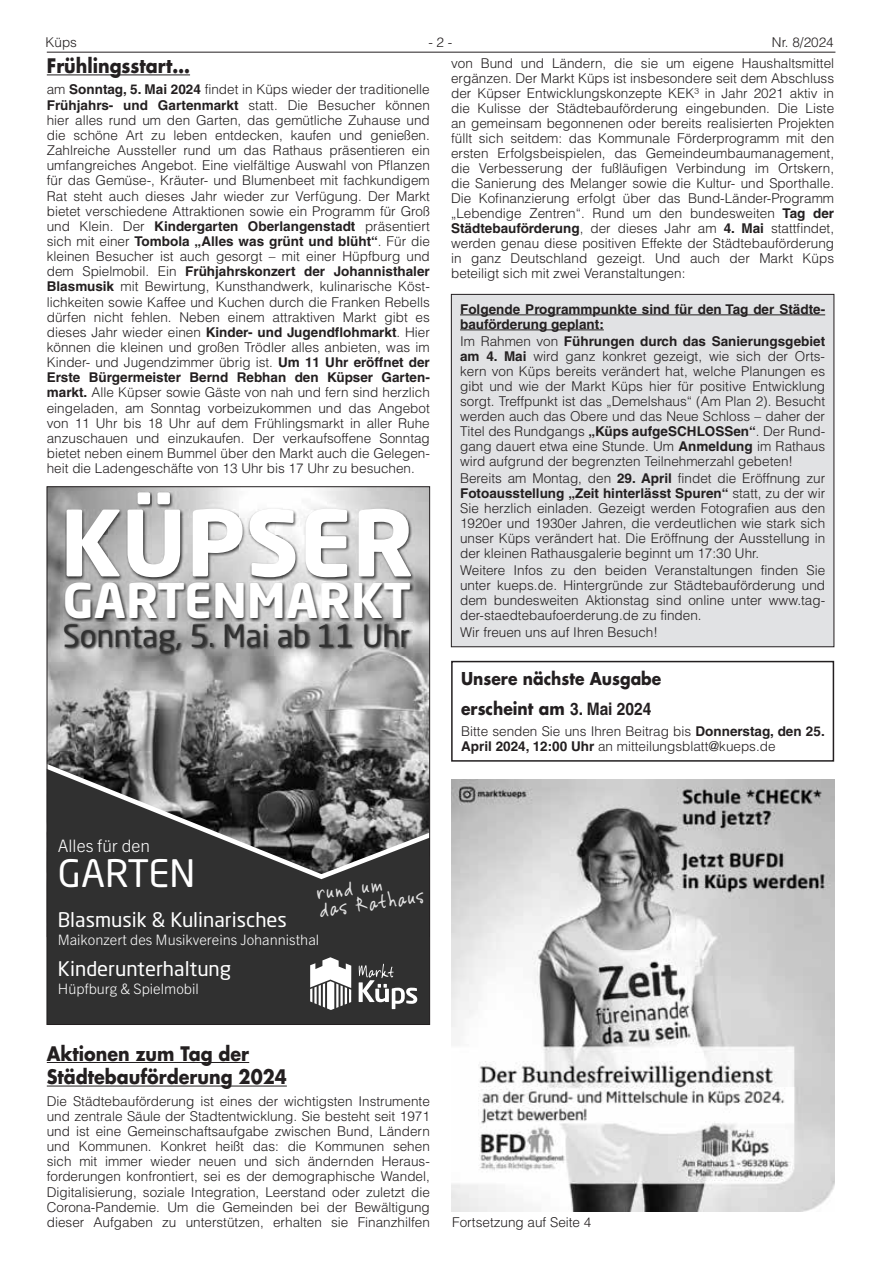
<style>
.page{position:relative;width:881px;height:1263px;background:#fff}
.page>*{position:absolute;margin:0;border:0;box-sizing:border-box;transform-origin:0 0}
.t1{font:700 90px "Drtkln Neo Sans Std";color:#fff}
.t2{font:700 47.25px "Drtkln Neo Sans Std";color:#fff}
.t3{font:37.5px "Srvpmn Neo Sans Std";color:#fff}
.t4{font:30.3px "Srvpmn Neo Sans Std";color:#313131}
.t5{font:24.9px "Hkgtfr Vinc Hand";color:#e4e4e4}
.t6{font:19.95px "Srvpmn Neo Sans Std";color:#fff}
.t7{font:700 19.5px/23.5px "Futura LT";color:#231f20;scale:.9 1}
.t8{font:700 17.25px/30.2px "Futura LT";color:#231f20;scale:.9 1}
.t9{font:300 17.25px "Sxjvmc Trade Gothic Next LT Pro";color:#fff}
.t10{font:300 14.4px "Sxjvmc Trade Gothic Next LT Pro";color:#fff}
.t11{font:300 13.5px/15.1px "Helvetica LT";color:#231f20;text-align:justify}
.t12{font:700 13.5px/15px "Helvetica LT";color:#231f20}
.s1{font-weight:700}
.s2{font-family:"Helvetica LT"}
</style>
<div class="page">
<hr style="left:47px;top:52px;width:788px;height:1px;background:#231f20">
<div style="left:451px;top:294px;width:382px;height:353px;background:#e1e2e4"></div>
<hr style="left:460px;top:315px;width:364px;height:1px;background:#231f20">
<hr style="left:460px;top:330px;width:143px;height:1px;background:#231f20">
<div style="left:451px;top:294px;width:382px;height:353px;border:1px solid #231f20"></div>
<div style="left:451px;top:661px;width:382px;height:101px;border:2px solid #231f20"></div>
<hr style="left:47px;top:74px;width:143px;height:1px;background:#231f20">
<hr style="left:47px;top:1062px;width:202px;height:1px;background:#231f20">
<hr style="left:47px;top:1085px;width:240px;height:1px;background:#231f20">
<img style="left:49px;top:488px;width:378px;height:267px">
<div style="left:49px;top:882px;width:378px;height:141px;background:#303030"></div>
<svg style="left:49px;top:755px;width:378px;height:127px;background:#4d4d4d"></svg>
<img style="left:64px;top:491px;width:350px;height:164px">
<svg style="left:310px;top:957px;width:41px;height:53px"></svg>
<svg style="left:358px;top:964px;width:59px;height:45px"></svg>
<img style="left:451px;top:779px;width:382px;height:432px">
<p class="t11" style="left:45px;top:34px;width:33px">Küps</p>
<p class="t11" style="left:428px;top:34px;width:26px">- 2 -</p>
<p class="t11" style="left:451px;top:31px;width:384px;line-height:21.3px;text-align:right">Nr. 8/2024<br>von Bund und Ländern, die sie um eigene Haushaltsmittel</p>
<p class="t11" style="left:451px;top:71px;width:384px">ergänzen. Der Markt Küps ist insbesondere seit dem Abschluss der Küpser Entwicklungskonzepte KEK³ in Jahr 2021 aktiv in die Kulisse der Städtebauförderung eingebunden. Die Liste an gemeinsam begonnenen oder bereits realisierten Projekten füllt sich seitdem: das Kommunale Förderprogramm mit den ersten Erfolgsbeispielen, das Gemeindeumbaumanagement, die Verbesserung der fußläufigen Verbindung im Ortskern, die Sanierung des Melanger sowie die Kultur- und Sporthalle.<br>Die Kofinanzierung erfolgt über das Bund-Länder-Programm „Lebendige Zentren“. Rund um den bundesweiten <span class="s1">Tag der Städtebauförderung</span>, der dieses Jahr am <span class="s1">4. Mai</span> stattfindet, werden genau diese positiven Effekte der Städtebauförderung in ganz Deutschland gezeigt. Und auch der Markt Küps beteiligt sich mit zwei Veranstaltungen:</p>
<p class="t12" style="left:460px;top:301px;width:366px">Folgende Programmpunkte sind für den Tag der Städte&shy;bauförderung geplant:</p>
<p class="t11" style="left:460px;top:333px;width:366px">Im Rahmen von <span class="s1">Führungen durch das Sanierungsgebiet am 4. Mai</span> wird ganz konkret gezeigt, wie sich der Orts&shy;kern von Küps bereits verändert hat, welche Planungen es gibt und wie der Markt Küps hier für positive Entwicklung sorgt. Treffpunkt ist das „Demelshaus“ (Am Plan 2). Besucht werden auch das Obere und das Neue Schloss – daher der Titel des Rundgangs <span class="s1">„Küps aufgeSCHLOSSen“</span>. Der Rund&shy;gang dauert etwa eine Stunde. Um <span class="s1">Anmeldung</span> im Rathaus wird aufgrund der begrenzten Teilnehmerzahl gebeten!</p>
<p class="t11" style="left:460px;top:470px;width:366px">Bereits am Montag, den <span class="s1">29. April</span> findet die Eröffnung zur <span class="s1">Fotoausstellung „Zeit hinterlässt Spuren“</span> statt, zu der wir Sie herzlich einladen. Gezeigt werden Fotografien aus den 1920er und 1930er Jahren, die verdeutlichen wie stark sich unser Küps verändert hat. Die Eröffnung der Ausstellung in der kleinen Rathausgalerie beginnt um 17:30 Uhr.</p>
<p class="t11" style="left:460px;top:562px;width:366px">Weitere Infos zu den beiden Veranstaltungen finden Sie unter kueps.de. Hintergründe zur Städtebauförderung und dem bundesweiten Aktionstag sind online unter www.tag&shy;der-staedtebaufoerderung.de zu finden.</p>
<p class="t11" style="left:460px;top:624px;width:199px">Wir freuen uns auf Ihren Besuch!</p>
<p class="t8" style="left:461px;top:663px;width:224px">Unsere nächste Ausgabe erscheint am <span class="s2">3. Mai 2024</span></p>
<p class="t11" style="left:461px;top:724px;width:365px">Bitte senden Sie uns Ihren Beitrag bis <span class="s1">Donnerstag, den 25.<br>April 2024, 12:00 Uhr</span> an mitteilungsblatt@kueps.de</p>
<h3 class="t7" style="left:47px;top:54px;width:161px">Frühlingsstart…</h3>
<p class="t11" style="left:47px;top:82px;width:384px">am <span class="s1">Sonntag, 5. Mai 2024</span> findet in Küps wieder der traditionelle <span class="s1">Frühjahrs- und Gartenmarkt</span> statt. Die Besucher können hier alles rund um den Garten, das gemütliche Zuhause und die schöne Art zu leben entdecken, kaufen und genießen.<br>Zahlreiche Aussteller rund um das Rathaus präsentieren ein umfangreiches Angebot. Eine vielfältige Auswahl von Pflanzen für das Gemüse-, Kräuter- und Blumenbeet mit fachkundigem Rat steht auch dieses Jahr wieder zur Verfügung. Der Markt bietet verschiedene Attraktionen sowie ein Programm für Groß und Klein. Der <span class="s1">Kindergarten Oberlangenstadt</span> präsentiert sich mit einer <span class="s1">Tombola „Alles was grünt und blüht“</span>. Für die kleinen Besucher ist auch gesorgt – mit einer Hüpfburg und dem Spielmobil. Ein <span class="s1">Frühjahrskonzert der Johannisthaler Blasmusik</span> mit Bewirtung, Kunsthandwerk, kulinarische Köst&shy;lichkeiten sowie Kaffee und Kuchen durch die Franken Rebells dürfen nicht fehlen. Neben einem attraktiven Markt gibt es dieses Jahr wieder einen <span class="s1">Kinder- und Jugendflohmarkt</span>. Hier können die kleinen und großen Trödler alles anbieten, was im Kinder- und Jugendzimmer übrig ist. <span class="s1">Um 11 Uhr eröffnet der Erste Bürgermeister Bernd Rebhan den Küpser Garten&shy;markt.</span> Alle Küpser sowie Gäste von nah und fern sind herzlich eingeladen, am Sonntag vorbeizukommen und das Angebot von 11 Uhr bis 18 Uhr auf dem Frühlingsmarkt in aller Ruhe anzuschauen und einzukaufen. Der verkaufsoffene Sonntag bietet neben einem Bummel über den Markt auch die Gelegen&shy;heit die Ladengeschäfte von 13 Uhr bis 17 Uhr zu besuchen.</p>
<h1 class="t1" style="left:60px;top:485px;width:355px">KÜPSER</h1>
<h2 class="t2" style="left:63px;top:570px;width:349px">GARTENMARKT</h2>
<h3 class="t4" style="left:63px;top:617px;width:348px">Sonntag, 5. Mai ab 11 Uhr</h3>
<p class="t9" style="left:58px;top:833px;width:94px">Alles für den</p>
<h3 class="t3" style="left:58px;top:850px;width:139px">GARTEN</h3>
<h3 class="t6" style="left:58px;top:907px;width:230px">Blasmusik &amp; Kulinarisches</h3>
<h3 class="t6" style="left:58px;top:956px;width:175px">Kinderunterhaltung</h3>
<h3 class="t5" style="left:313px;top:876px;width:68px;rotate:-8deg">rund um</h3>
<h3 class="t5" style="left:316px;top:894px;width:109px;rotate:-8deg">das Rathaus</h3>
<p class="t10" style="left:58px;top:930px;width:263px">Maikonzert des Musikvereins Johannisthal</p>
<p class="t10" style="left:58px;top:979px;width:142px">Hüpfburg &amp; Spielmobil</p>
<h3 class="t7" style="left:47px;top:1041px;width:268px">Aktionen zum Tag der<br>Städtebauförderung 2024</h3>
<p class="t11" style="left:47px;top:1093px;width:384px">Die Städtebauförderung ist eines der wichtigsten Instrumente und zentrale Säule der Stadtentwicklung. Sie besteht seit 1971 und ist eine Gemeinschaftsaufgabe zwischen Bund, Ländern und Kommunen. Konkret heißt das: die Kommunen sehen sich mit immer wieder neuen und sich ändernden Heraus&shy;forderungen konfrontiert, sei es der demographische Wandel, Digitalisierung, soziale Integration, Leerstand oder zuletzt die Corona-Pandemie. Um die Gemeinden bei der Bewältigung dieser Aufgaben zu unterstützen, erhalten sie Finanzhilfen</p>
<p class="t11" style="left:452px;top:1214px;width:141px">Fortsetzung auf Seite 4</p>
</div>
